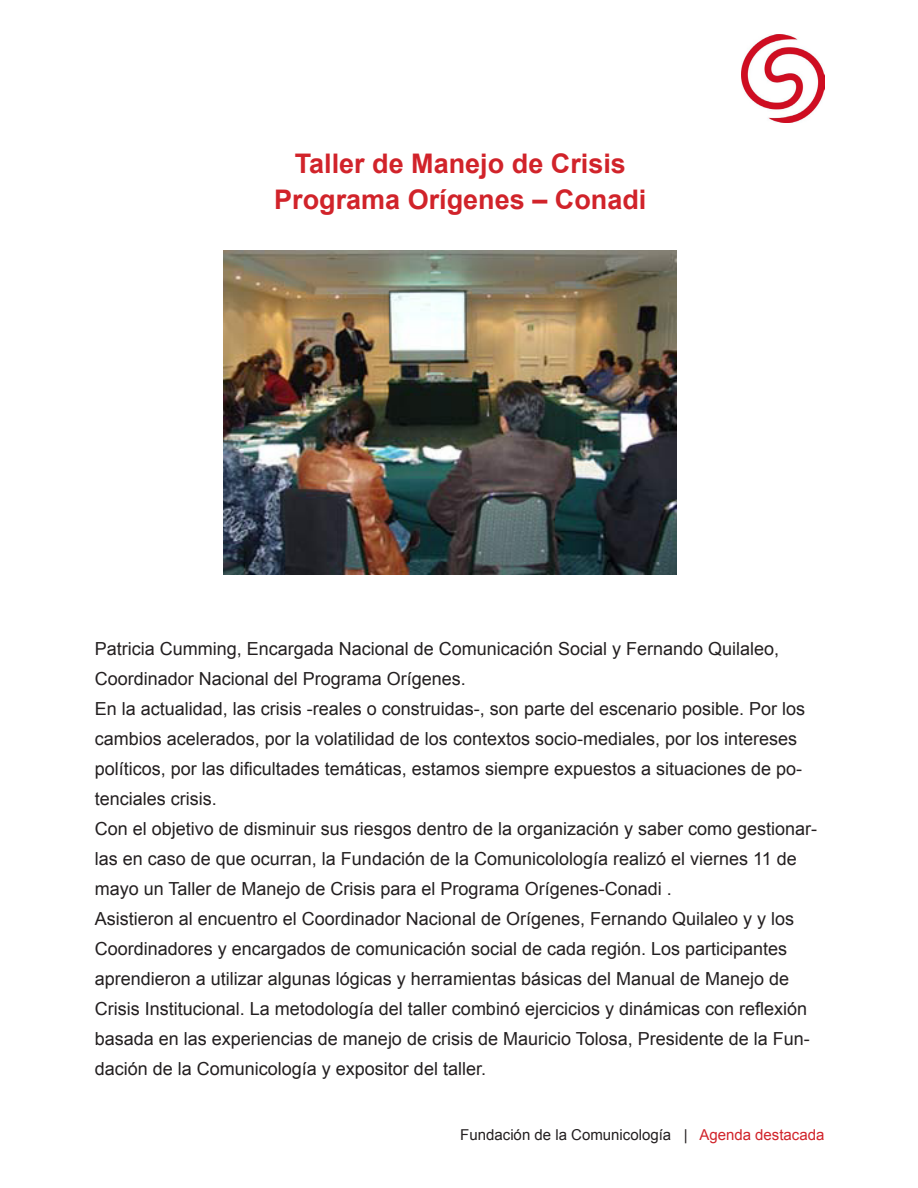
<style>
.page{position:relative;width:918px;height:1188px;background:#fff}
.page>*{position:absolute;margin:0;border:0;box-sizing:border-box;transform-origin:0 0}
.t1{font:700 27px "Arial";color:#d1232a}
.t2{font:18px/30px "Arial";color:#231f20}
.t3{font:15px "Arial";color:#231f20}
.s1{color:#d1232a}
</style>
<div class="page">
<img style="left:742px;top:34px;width:82px;height:89px">
<img style="left:223px;top:251px;width:454px;height:324px">
<p class="t1" style="left:295px;top:145px;width:333px">Taller de Manejo de Crisis</p>
<p class="t1" style="left:274px;top:181px;width:374px">Programa Orígenes – Conadi</p>
<p class="t2" style="left:95px;top:634px;width:686px">Patricia Cumming, Encargada Nacional de Comunicación Social y Fernando Quilaleo,<br>Coordinador Nacional del Programa Orígenes.</p>
<p class="t2" style="left:95px;top:694px;width:712px">En la actualidad, las crisis -reales o construidas-, son parte del escenario posible. Por los cambios acelerados, por la volatilidad de los contextos socio-mediales, por los intereses políticos, por las dificultades temáticas, estamos siempre expuestos a situaciones de po&shy;tenciales crisis.</p>
<p class="t2" style="left:95px;top:814px;width:724px">Con el objetivo de disminuir sus riesgos dentro de la organización y saber como gestionar&shy;las en caso de que ocurran, la Fundación de la Comunicolología realizó el viernes 11 de mayo un Taller de Manejo de Crisis para el Programa Orígenes-Conadi .</p>
<p class="t2" style="left:95px;top:904px;width:717px">Asistieron al encuentro el Coordinador Nacional de Orígenes, Fernando Quilaleo y y los Coordinadores y encargados de comunicación social de cada región. Los participantes aprendieron a utilizar algunas lógicas y herramientas básicas del Manual de Manejo de Crisis Institucional. La metodología del taller combinó ejercicios y dinámicas con reflexión basada en las experiencias de manejo de crisis de Mauricio Tolosa, Presidente de la Fun&shy;dación de la Comunicología y expositor del taller.</p>
<p class="t3" style="left:460px;top:1125px;width:366px">Fundación de la Comunicología | <span class="s1">Agenda destacada</span></p>
</div>
